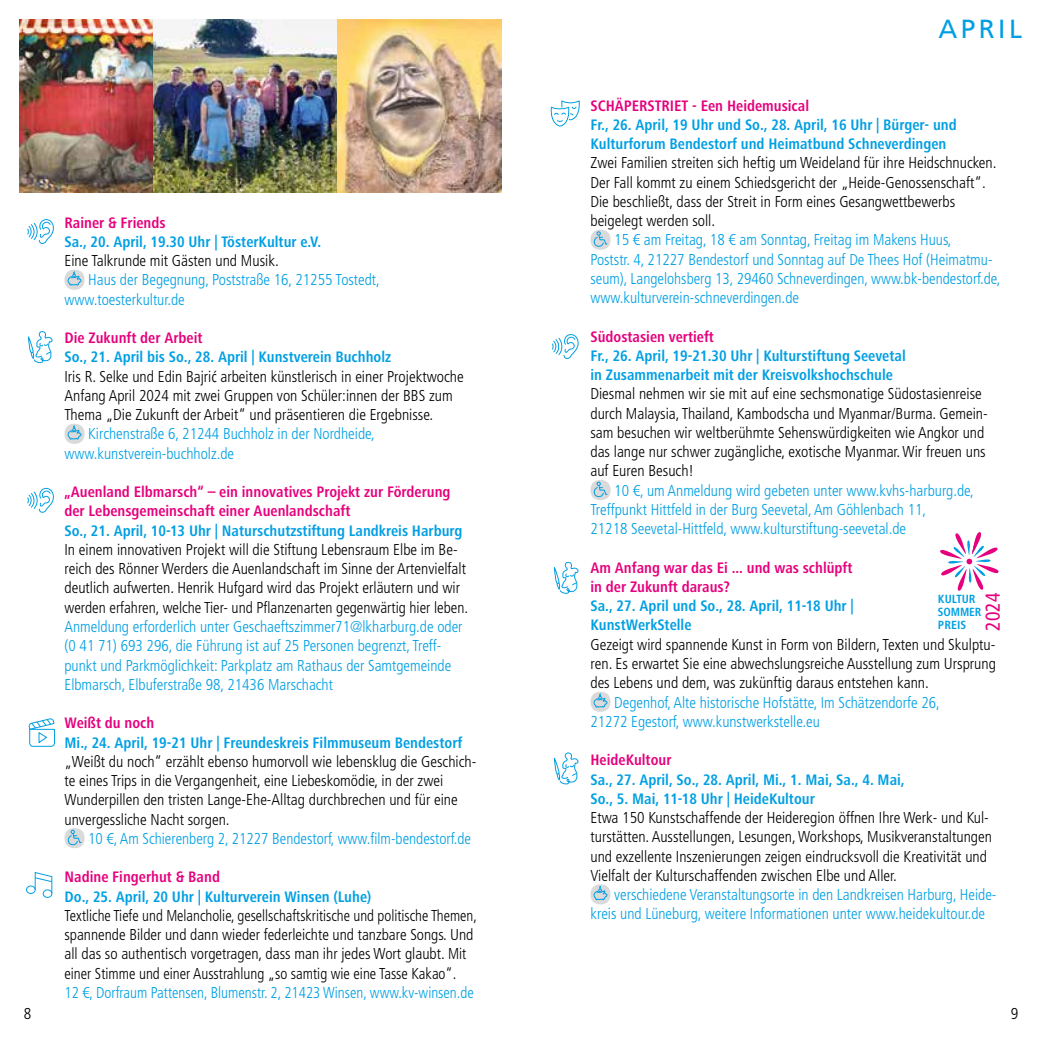
<style>
.page{position:relative;width:1042px;height:1042px;background:#fff}
.page>*{position:absolute;margin:0;border:0;box-sizing:border-box;transform-origin:0 0}
.t1{font:26.25px "Frutiger LT Pro";letter-spacing:.13em;color:#009fe3}
.t2{font:condensed 20.12px "Frutiger LT";color:#e6007d}
.t3{font:300 condensed 15.75px/19.2px "Frutiger LT";color:#000}
.t4{font:300 condensed 15.75px/19.2px "Frutiger LT";color:#009fe3}
.t5{font:700 condensed 15.75px/19.2px "Frutiger Next LT";color:#009fe3}
.t6{font:700 condensed 15.75px/19.2px "Frutiger Next LT";color:#e6007d}
.t7{font:300 condensed 15.75px/19.2px "Frutiger LT";color:#000;scale:.94 1}
.t8{font:300 condensed 15.75px "Frutiger LT";color:#009fe3;scale:.95 1}
.t9{font:700 condensed 12.25px/13px "Frutiger Next LT";color:#009fe3}
.s1{font-family:"Avenir Next Condensed";font-weight:400;font-stretch:normal}
</style>
<div class="page">
<img style="left:20px;top:20px;width:481px;height:173px">
<div style="left:64px;top:270px;width:21px;height:20px;background:#dadada;border-radius:50%"></div>
<svg style="left:66px;top:272px;width:16px;height:14px"></svg>
<div style="left:64px;top:424px;width:21px;height:20px;background:#dadada;border-radius:50%"></div>
<svg style="left:66px;top:426px;width:16px;height:14px"></svg>
<div style="left:64px;top:828px;width:21px;height:20px;background:#dadada;border-radius:50%"></div>
<svg style="left:68px;top:830px;width:14px;height:16px"></svg>
<div style="left:590px;top:230px;width:20px;height:20px;background:#dadada;border-radius:50%"></div>
<svg style="left:593px;top:232px;width:15px;height:16px"></svg>
<div style="left:590px;top:480px;width:20px;height:20px;background:#dadada;border-radius:50%"></div>
<svg style="left:593px;top:482px;width:15px;height:16px"></svg>
<div style="left:590px;top:692px;width:20px;height:20px;background:#dadada;border-radius:50%"></div>
<svg style="left:593px;top:694px;width:15px;height:14px"></svg>
<div style="left:590px;top:884px;width:20px;height:20px;background:#dadada;border-radius:50%"></div>
<svg style="left:592px;top:886px;width:16px;height:14px"></svg>
<svg style="left:553px;top:561px;width:26px;height:33px"></svg>
<svg style="left:553px;top:752px;width:26px;height:33px"></svg>
<svg style="left:27px;top:331px;width:26px;height:33px"></svg>
<svg style="left:552px;top:334px;width:27px;height:25px"></svg>
<svg style="left:27px;top:219px;width:27px;height:25px"></svg>
<svg style="left:27px;top:487px;width:27px;height:26px"></svg>
<svg style="left:940px;top:532px;width:59px;height:59px"></svg>
<div style="left:26px;top:885px;width:10px;height:9px;border:1px solid #009fe3;border-radius:50%"></div>
<div style="left:43px;top:889px;width:9px;height:9px;border:1px solid #009fe3;border-radius:50%"></div>
<svg style="left:34px;top:872px;width:19px;height:22px"></svg>
<svg style="left:550px;top:100px;width:30px;height:27px"></svg>
<svg style="left:28px;top:718px;width:27px;height:29px"></svg>
<p class="t3" style="left:24px;top:1004px;width:9px">8</p>
<p class="t6" style="left:64px;top:213px;width:103px">Rainer &amp; Friends</p>
<p class="t5" style="left:64px;top:232px;width:258px">Sa., 20. April, 19.30 Uhr | TösterKultur e.V.</p>
<p class="t3" style="left:64px;top:251px;width:216px">Eine Talkrunde mit Gästen und Musik.</p>
<p class="t4" style="left:64px;top:271px;width:317px;text-indent:24px">Haus der Begegnung, Poststraße 16, 21255 Tostedt, www.toesterkultur.de</p>
<p class="t6" style="left:64px;top:328px;width:140px">Die Zukunft der Arbeit</p>
<p class="t5" style="left:64px;top:348px;width:328px">So., 21. April bis So., 28. April | Kunstverein Buchholz</p>
<p class="t3" style="left:64px;top:367px;width:401px">Iris R. Selke und Edin Bajri<span class="s1">ć</span> arbeiten künstlerisch in einer Projektwoche<br>Anfang April 2024 mit zwei Gruppen von Schüler:innen der BBS zum<br>Thema „Die Zukunft der Arbeit“ und präsentieren die Ergebnisse.</p>
<p class="t4" style="left:64px;top:425px;width:312px;text-indent:24px">Kirchenstraße 6, 21244 Buchholz in der Nordheide, www.kunstverein-buchholz.de</p>
<p class="t6" style="left:64px;top:482px;width:388px">„Auenland Elbmarsch“ – ein innovatives Projekt zur Förderung der Lebensgemeinschaft einer Auenlandschaft</p>
<p class="t5" style="left:64px;top:521px;width:399px">So., 21. April, 10-13 Uhr | Naturschutzstiftung Landkreis Harburg</p>
<p class="t3" style="left:64px;top:540px;width:405px">In einem innovativen Projekt will die Stiftung Lebensraum Elbe im Be&shy;reich des Rönner Werders die Auenlandschaft im Sinne der Artenvielfalt deutlich aufwerten. Henrik Hufgard wird das Projekt erläutern und wir werden erfahren, welche Tier- und Pflanzenarten gegenwärtig hier leben.</p>
<p class="t4" style="left:64px;top:617px;width:399px">Anmeldung erforderlich unter Geschaeftszimmer71@lkharburg.de oder (0 41 71) 693 296, die Führung ist auf 25 Personen begrenzt, Treff&shy;punkt und Parkmöglichkeit: Parkplatz am Rathaus der Samtgemeinde Elbmarsch, Elbuferstraße 98, 21436 Marschacht</p>
<p class="t6" style="left:64px;top:713px;width:91px">Weißt du noch</p>
<p class="t5" style="left:64px;top:733px;width:399px">Mi., 24. April, 19-21 Uhr | Freundeskreis Filmmuseum Bendestorf</p>
<p class="t3" style="left:64px;top:752px;width:413px">„Weißt du noch“ erzählt ebenso humorvoll wie lebensklug die Geschich&shy;te eines Trips in die Vergangenheit, eine Liebeskomödie, in der zwei Wunderpillen den tristen Lange-Ehe-Alltag durchbrechen und für eine unvergessliche Nacht sorgen.</p>
<p class="t4" style="left:88px;top:829px;width:384px">10 €, Am Schierenberg 2, 21227 Bendestorf, www.film-bendestorf.de</p>
<p class="t6" style="left:64px;top:867px;width:157px">Nadine Fingerhut &amp; Band</p>
<p class="t5" style="left:64px;top:887px;width:308px">Do., 25. April, 20 Uhr | Kulturverein Winsen (Luhe)</p>
<p class="t7" style="left:64px;top:906px;width:440px">Textliche Tiefe und Melancholie, gesellschaftskritische und politische Themen, spannende Bilder und dann wieder federleichte und tanzbare Songs. Und all das so authentisch vorgetragen, dass man ihr jedes Wort glaubt. Mit einer Stimme und einer Ausstrahlung „so samtig wie eine Tasse Kakao“.</p>
<p class="t8" style="left:64px;top:983px;width:432px">12 €, Dorfraum Pattensen, Blumenstr. 2, 21423 Winsen, www.kv-winsen.de</p>
<h1 class="t1" style="left:938px;top:14px;width:85px">APRIL</h1>
<p class="t6" style="left:590px;top:96px;width:220px">SCHÄPERSTRIET - Een Heidemusical</p>
<p class="t5" style="left:590px;top:115px;width:368px">Fr., 26. April, 19 Uhr und So., 28. April, 16 Uhr | Bürger- und<br>Kulturforum Bendestorf und Heimatbund Schneverdingen</p>
<p class="t3" style="left:590px;top:153px;width:407px">Zwei Familien streiten sich heftig um Weideland für ihre Heidschnucken.<br>Der Fall kommt zu einem Schiedsgericht der „Heide-Genossenschaft“.<br>Die beschließt, dass der Streit in Form eines Gesangwettbewerbs beigelegt werden soll.</p>
<p class="t4" style="left:590px;top:230px;width:411px;text-indent:24px">15 € am Freitag, 18 € am Sonntag, Freitag im Makens Huus,<br>Poststr. 4, 21227 Bendestorf und Sonntag auf De Thees Hof (Heimatmu&shy;seum), Langelohsberg 13, 29460 Schneverdingen, www.bk-bendestorf.de, www.kulturverein-schneverdingen.de</p>
<p class="t6" style="left:590px;top:327px;width:125px">Südostasien vertieft</p>
<p class="t5" style="left:590px;top:346px;width:317px">Fr., 26. April, 19-21.30 Uhr | Kulturstiftung Seevetal in Zusammenarbeit mit der Kreisvolkshochschule</p>
<p class="t3" style="left:590px;top:384px;width:399px">Diesmal nehmen wir sie mit auf eine sechsmonatige Südostasienreise durch Malaysia, Thailand, Kambodscha und Myanmar/Burma. Gemein&shy;sam besuchen wir weltberühmte Sehenswürdigkeiten wie Angkor und das lange nur schwer zugängliche, exotische Myanmar. Wir freuen uns auf Euren Besuch!</p>
<p class="t4" style="left:590px;top:481px;width:385px;text-indent:24px">10 €, um Anmeldung wird gebeten unter www.kvhs-harburg.de,<br>Treffpunkt Hittfeld in der Burg Seevetal, Am Göhlenbach 11,<br>21218 Seevetal-Hittfeld, www.kulturstiftung-seevetal.de</p>
<p class="t6" style="left:590px;top:558px;width:264px">Am Anfang war das Ei ... und was schlüpft in der Zukunft daraus?</p>
<p class="t5" style="left:590px;top:596px;width:265px">Sa., 27. April und So., 28. April, 11-18 Uhr |<br>KunstWerkStelle</p>
<p class="t3" style="left:590px;top:635px;width:407px;text-align:justify">Gezeigt wird spannende Kunst in Form von Bildern, Texten und Skulptu&shy;ren. Es erwartet Sie eine abwechslungsreiche Ausstellung zum Ursprung des Lebens und dem, was zukünftig daraus entstehen kann.</p>
<p class="t4" style="left:590px;top:692px;width:351px;text-indent:24px">Degenhof, Alte historische Hofstätte, Im Schätzendorfe 26,<br>21272 Egestorf, www.kunstwerkstelle.eu</p>
<p class="t6" style="left:590px;top:750px;width:83px">HeideKultour</p>
<p class="t5" style="left:590px;top:769px;width:316px">Sa., 27. April, So., 28. April, Mi., 1. Mai, Sa., 4. Mai,<br>So., 5. Mai, 11-18 Uhr | HeideKultour</p>
<p class="t3" style="left:590px;top:808px;width:403px">Etwa 150 Kunstschaffende der Heideregion öffnen Ihre Werk- und Kul&shy;turstätten. Ausstellungen, Lesungen, Workshops, Musikveranstaltungen und exzellente Inszenierungen zeigen eindrucksvoll die Kreativität und Vielfalt der Kulturschaffenden zwischen Elbe und Aller.</p>
<p class="t4" style="left:590px;top:885px;width:407px;text-indent:24px">verschiedene Veranstaltungsorte in den Landkreisen Harburg, Heide&shy;kreis und Lüneburg, weitere Informationen unter www.heidekultour.de</p>
<p class="t9" style="left:938px;top:593px;width:45px">KULTUR<br>SOMMER<br>PREIS</p>
<p class="t2" style="left:981px;top:630px;width:39px;rotate:-90deg">2024</p>
<p class="t3" style="left:1011px;top:1004px;width:9px">9</p>
</div>
